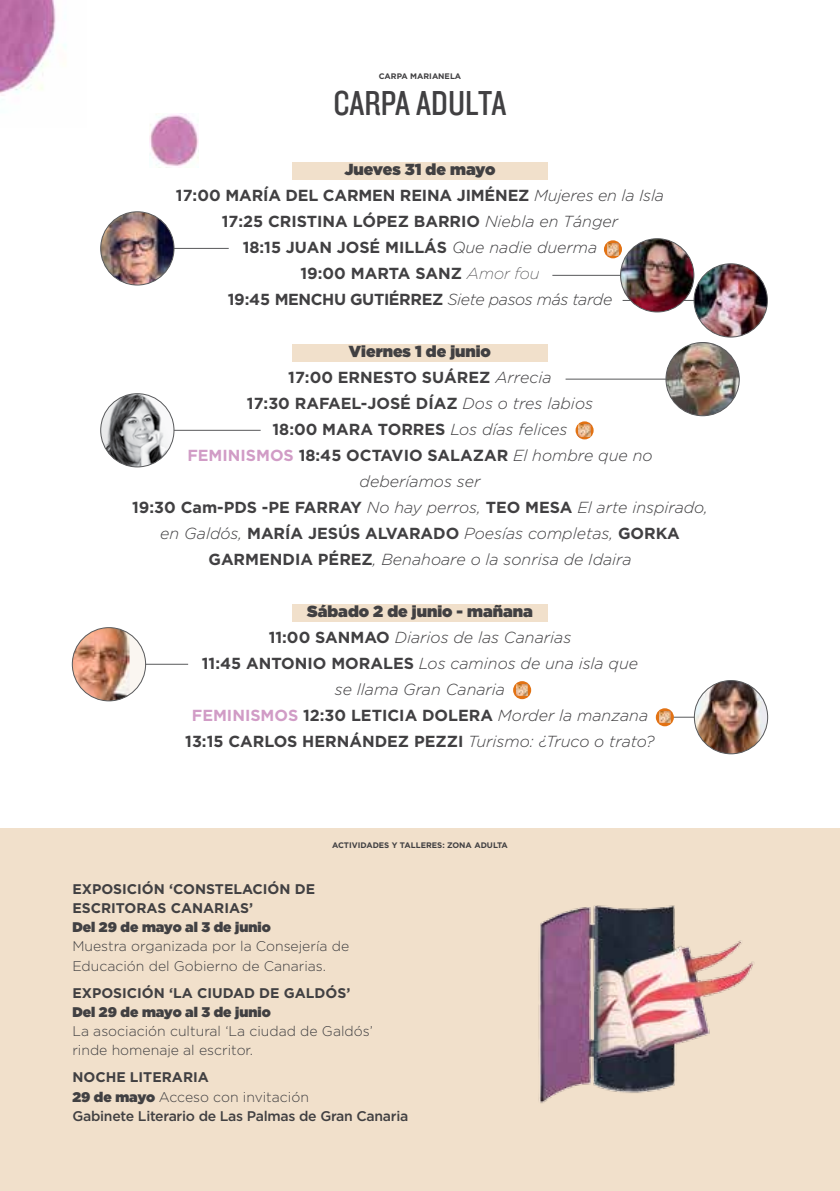
<style>
.page{position:relative;width:840px;height:1191px;background:#fff}
.page>*{position:absolute;margin:0;border:0;box-sizing:border-box;transform-origin:0 0}
.t1{font:36px "Knockout HTF29 Junior Liteweight";color:#414042}
.t2{font:italic 300 16px/26px "Gotham HTF";color:#414042;text-align:center}
.t3{font:700 16px/26px "Gotham HTF";letter-spacing:-.01em;color:#414042;text-align:center}
.t4{font:300 14px/19.6px "Gotham HTF";color:#414042}
.t5{font:500 14px/19.6px "Gotham HTF";letter-spacing:-.02em;color:#414042}
.t6{font:700 14px/19px "Gotham HTF";color:#414042}
.t7{font:900 14px "Gotham HTF";color:#414042}
.t8{font:700 8px "Gotham HTF";color:#414042}
.s1{font-weight:900}
.s2{font-weight:300;font-style:italic}
.s3{font-weight:200;font-style:italic}
.s4{font-weight:900;font-style:normal}
.s5{font-weight:700;font-style:normal}
.s6{font-weight:700;font-style:normal;color:#d19cc6}
.s7{font-weight:700}
.s8{font-weight:300}
</style>
<div class="page">
<div style="left:292px;top:604px;width:255px;height:17px;background:#f1e0cb"></div>
<div style="left:292px;top:344px;width:255px;height:17px;background:#f1e0cb"></div>
<div style="left:292px;top:162px;width:255px;height:17px;background:#f1e0cb"></div>
<hr style="left:126px;top:430px;width:134px;height:1px;background:#58595b">
<img style="left:101px;top:394px;width:73px;height:73px;border-radius:37px">
<div style="left:100px;top:393px;width:74px;height:74px;border:1px solid #58595b;border-radius:50%"></div>
<div style="left:0;top:828px;width:839px;height:363px;background:#f1e0cb"></div>
<hr style="left:622px;top:300px;width:82px;height:1px;background:#58595b">
<img style="left:693px;top:264px;width:74px;height:73px;border-radius:37px">
<div style="left:693px;top:263px;width:74px;height:74px;border:1px solid #58595b;border-radius:50%"></div>
<hr style="left:127px;top:248px;width:101px;height:1px;background:#58595b">
<img style="left:101px;top:212px;width:73px;height:73px;border-radius:37px">
<div style="left:100px;top:211px;width:74px;height:74px;border:1px solid #58595b;border-radius:50%"></div>
<hr style="left:552px;top:275px;width:73px;height:1px;background:#58595b">
<img style="left:620px;top:239px;width:73px;height:73px;border-radius:37px">
<div style="left:620px;top:238px;width:73px;height:74px;border:1px solid #58595b;border-radius:50%"></div>
<hr style="left:565px;top:378px;width:148px;height:1px;background:#58595b">
<img style="left:665px;top:342px;width:73px;height:74px;border-radius:37px">
<div style="left:665px;top:342px;width:74px;height:74px;border:1px solid #58595b;border-radius:50%"></div>
<hr style="left:138px;top:664px;width:50px;height:1px;background:#58595b">
<div style="left:72px;top:627px;width:73px;height:74px;background:#faf6f1;border-radius:50%"></div>
<img style="left:72px;top:627px;width:57px;height:74px">
<div style="left:72px;top:627px;width:74px;height:74px;border:1px solid #58595b;border-radius:50%"></div>
<img style="left:538px;top:905px;width:215px;height:199px">
<img style="left:0;top:0;width:66px;height:100px">
<img style="left:149px;top:113px;width:49px;height:53px">
<svg style="left:603px;top:240px;width:18px;height:18px"></svg>
<svg style="left:607px;top:244px;width:11px;height:11px"></svg>
<svg style="left:575px;top:421px;width:18px;height:18px"></svg>
<svg style="left:578px;top:425px;width:12px;height:11px"></svg>
<svg style="left:513px;top:681px;width:18px;height:18px"></svg>
<svg style="left:516px;top:684px;width:11px;height:12px"></svg>
<hr style="left:661px;top:716px;width:65px;height:1px;background:#58595b">
<img style="left:694px;top:680px;width:73px;height:74px;border-radius:37px">
<div style="left:693px;top:680px;width:74px;height:74px;border:1px solid #58595b;border-radius:50%"></div>
<svg style="left:655px;top:708px;width:18px;height:18px"></svg>
<svg style="left:658px;top:711px;width:12px;height:12px"></svg>
<p class="t8" style="left:378px;top:71px;width:84px">CARPA MARIANELA</p>
<h1 class="t1" style="left:333px;top:84px;width:174px">CARPA ADULTA</h1>
<p class="t3" style="left:176px;top:156px;width:489px"><span class="s1">Jueves 31 de mayo<br></span>17:00 MARÍA DEL CARMEN REINA JIMÉNEZ <span class="s2">Mujeres en la Isla </span>17:25 CRISTINA LÓPEZ BARRIO <span class="s2">Niebla en Tánger<br></span>18:15 JUAN JOSÉ MILLÁS <span class="s2">Que nadie duerma<br></span>19:00 MARTA SANZ <span class="s3">Amor fou<br></span>19:45 MENCHU GUTIÉRREZ <span class="s2">Siete pasos más tarde</span></p>
<p class="t2" style="left:132px;top:338px;width:577px"><span class="s4">Viernes 1 de junio<br></span><span class="s5">17:00 ERNESTO SUÁREZ</span> Arrecia<br><span class="s5">17:30 RAFAEL-JOSÉ DÍAZ</span> Dos o tres labios<br><span class="s5">18:00 MARA TORRES</span> Los días felices<br><span class="s6">FEMINISMOS</span> <span class="s5">18:45 OCTAVIO SALAZAR</span> El hombre que no<br>deberíamos ser<br><span class="s5">19:30 Cam-PDS -PE FARRAY</span> No hay perros, <span class="s5">TEO MESA</span> El arte inspirado, en Galdós, <span class="s5">MARÍA JESÚS ALVARADO</span> Poesías completas, <span class="s5">GORKA GARMENDIA PÉREZ</span>, Benahoare o la sonrisa de Idaira</p>
<p class="t2" style="left:185px;top:598px;width:470px"><span class="s4">Sábado 2 de junio - mañana<br></span><span class="s5">11:00 SANMAO</span> Diarios de las Canarias<br><span class="s5">11:45 ANTONIO MORALES</span> Los caminos de una isla que<br>se llama Gran Canaria<br><span class="s6">FEMINISMOS</span> <span class="s5">12:30 LETICIA DOLERA</span> Morder la manzana <span class="s5">13:15 CARLOS HERNÁNDEZ PEZZI</span> Turismo: ¿Truco o trato?</p>
<p class="t8" style="left:332px;top:840px;width:177px">ACTIVIDADES Y TALLERES: ZONA ADULTA</p>
<p class="t6" style="left:72px;top:879px;width:244px">EXPOSICIÓN ‘CONSTELACIÓN DE<br>ESCRITORAS CANARIAS’</p>
<p class="t7" style="left:72px;top:919px;width:200px">Del 29 de mayo al 3 de junio</p>
<p class="t4" style="left:72px;top:936px;width:278px">Muestra organizada por la Consejería de<br>Educación del Gobierno de Canarias.</p>
<p class="t6" style="left:72px;top:982px;width:279px">EXPOSICIÓN ‘LA CIUDAD DE GALDÓS’</p>
<p class="t7" style="left:72px;top:1003px;width:200px">Del 29 de mayo al 3 de junio</p>
<p class="t4" style="left:72px;top:1020px;width:302px">La asociación cultural ‘La ciudad de Galdós’ rinde homenaje al escritor.</p>
<p class="t5" style="left:72px;top:1067px;width:337px"><span class="s7">NOCHE LITERARIA<br></span><span class="s1">29 de mayo</span> <span class="s8">Acceso con invitación<br></span>Gabinete Literario de Las Palmas de Gran Canaria</p>
</div>
